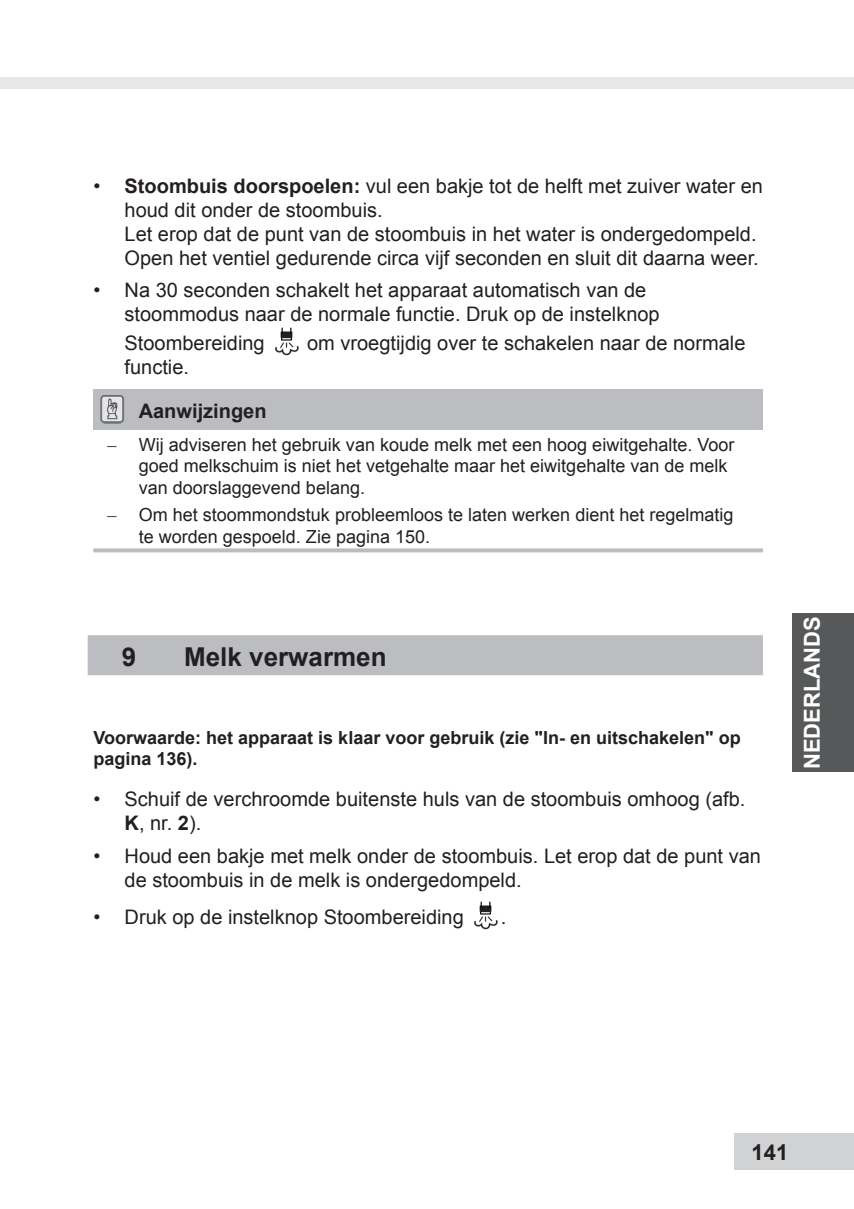
<style>
.page{position:relative;width:854px;height:1209px;background:#fff}
.page>*{position:absolute;margin:0;border:0;box-sizing:border-box;transform-origin:0 0}
.t1{font:700 26px "Arial";color:#231f20}
.t2{font:700 22px "Arial";color:#fff}
.t3{font:700 22px "Arial";color:#231f20}
.t4{font:20px/24px "Arial";color:#231f20}
.t5{font:700 20px "Arial";color:#231f20}
.t6{font:18px/21.6px "Arial";color:#231f20}
.t7{font:700 18px/21.6px "Arial";color:#231f20}
.s1{font-weight:700}
.s2{font-family:"Times New Roman"}
</style>
<div class="page">
<div style="left:792px;top:613px;width:61px;height:159px;background:#57585a"></div>
<div style="left:0;top:77px;width:853px;height:11px;background:#e6e7e9"></div>
<div style="left:734px;top:1133px;width:119px;height:36px;background:#d1d2d4"></div>
<div style="left:93px;top:389px;width:669px;height:40px;background:#bcbdc0"></div>
<svg style="left:93px;top:548px;width:669px;height:4px;fill:#bcbdc0"></svg>
<div style="left:88px;top:635px;width:674px;height:40px;background:#bcbdc0"></div>
<img style="left:275px;top:327px;width:24px;height:29px">
<img style="left:474px;top:901px;width:24px;height:29px">
<img style="left:100px;top:395px;width:24px;height:28px">
<p class="t4" style="left:124px;top:174px;width:639px;text-indent:-31px">• <span class="s1">Stoombuis doorspoelen:</span> vul een bakje tot de helft met zuiver water en houd dit onder de stoombuis.<br>Let erop dat de punt van de stoombuis in het water is ondergedompeld.<br>Open het ventiel gedurende circa vijf seconden en sluit dit daarna weer.</p>
<p class="t4" style="left:124px;top:278px;width:536px;text-indent:-31px">• Na 30 seconden schakelt het apparaat automatisch van de stoommodus naar de normale functie. Druk op de instelknop</p>
<p class="t4" style="left:124px;top:331px;width:142px">Stoombereiding</p>
<p class="t4" style="left:307px;top:331px;width:439px">om vroegtijdig over te schakelen naar de normale</p>
<p class="t4" style="left:124px;top:355px;width:66px">functie.</p>
<p class="t5" style="left:139px;top:399px;width:129px">Aanwijzingen</p>
<p class="t6" style="left:139px;top:433px;width:597px;text-indent:-31px"><span class="s2">–</span> Wij adviseren het gebruik van koude melk met een hoog eiwitgehalte. Voor goed melkschuim is niet het vetgehalte maar het eiwitgehalte van de melk van doorslaggevend belang.</p>
<p class="t6" style="left:139px;top:504px;width:596px;text-indent:-31px"><span class="s2">–</span> Om het stoommondstuk probleemloos te laten werken dient het regelmatig te worden gespoeld. Zie pagina 150.</p>
<h1 class="t1" style="left:122px;top:643px;width:16px">9</h1>
<h1 class="t1" style="left:184px;top:643px;width:204px">Melk verwarmen</h1>
<p class="t7" style="left:93px;top:726px;width:648px">Voorwaarde: het apparaat is klaar voor gebruik (zie "In- en uitschakelen" op pagina 136).</p>
<p class="t4" style="left:124px;top:787px;width:622px;text-indent:-31px">• Schuif de verchroomde buitenste huls van de stoombuis omhoog (afb.<br><span class="s1">K</span>, nr. <span class="s1">2</span>).</p>
<p class="t4" style="left:124px;top:844px;width:637px;text-indent:-31px">• Houd een bakje met melk onder de stoombuis. Let erop dat de punt van de stoombuis in de melk is ondergedompeld.</p>
<p class="t4" style="left:93px;top:905px;width:372px">• Druk op de instelknop Stoombereiding</p>
<p class="t4" style="left:500px;top:905px;width:7px">.</p>
<p class="t2" style="left:799px;top:769px;width:154px;rotate:-90deg">NEDERLANDS</p>
<p class="t3" style="left:751px;top:1139px;width:38px">141</p>
</div>
